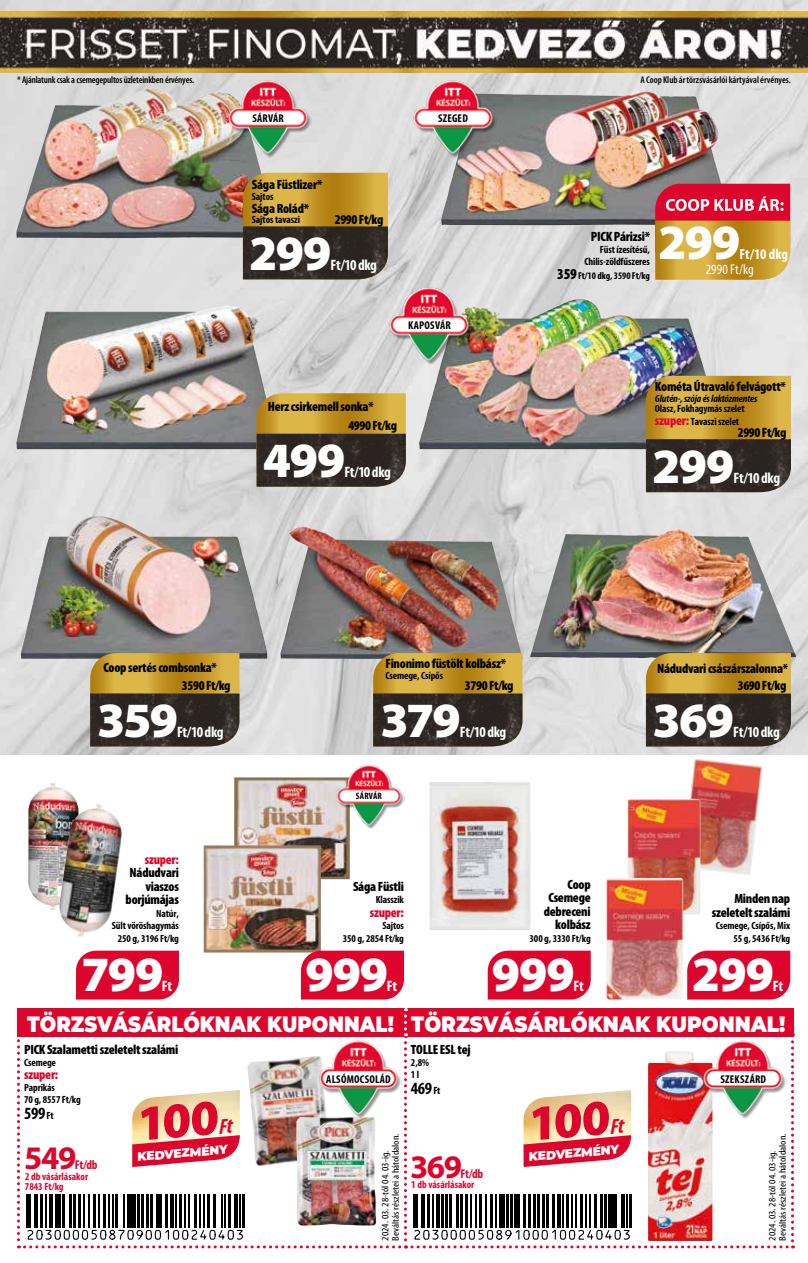
<style>
.page{position:relative;width:808px;height:1263px;background:#fff}
.page>*{position:absolute;margin:0;border:0;box-sizing:border-box;transform-origin:0 0}
.t1{font:900 49.5px "Myriad Pro";letter-spacing:-.03em;color:#fff}
.t2{font:700 33px "Myriad Pro";letter-spacing:-.045em;color:#dd052b}
.t3{font:900 22.2px "Montserrat";color:#fff;scale:.88 1}
.t4{font:700 condensed 17.25px "Myriad Pro";letter-spacing:-.02em;color:#000}
.t5{font:700 condensed 15.15px "Myriad Pro";letter-spacing:-.03em;color:#fff}
.t6{font:700 condensed 14.7px "Myriad Pro";color:#fff}
.t7{font:condensed 14.25px "Myriad Pro";color:#fff}
.t8{font:900 condensed 13.5px/13.5px "Myriad Pro";letter-spacing:-.02em;color:#000;text-align:right}
.t9{font:900 condensed 13.5px "Myriad Pro";letter-spacing:-.02em;color:#dd052b}
.t10{font:700 condensed 12.75px "Myriad Pro";letter-spacing:-.02em;color:#dd052b}
.t11{font:900 12.15px "Montserrat";color:#fff}
.t12{font:700 condensed 11.4px "Myriad Pro";letter-spacing:.02em;color:#000}
.t13{font:700 condensed 10.5px/12.6px "Myriad Pro";letter-spacing:-.01em;color:#000;text-align:right}
.t14{font:700 condensed 10.5px/10.5px "Myriad Pro";color:#dd052b}
.t15{font:italic 700 condensed 10.5px "Myriad Pro";letter-spacing:-.01em;color:#000}
.t16{font:700 condensed 10.05px "Myriad Pro";letter-spacing:-.01em;color:#000}
.t17{font:condensed 9.75px/10.5px "Myriad Pro";color:#000;scale:1.16 1}
.t18{font:600 condensed 9.75px "Myriad Pro";letter-spacing:-.02em;color:#000}
.t19{font:600 condensed 9.75px "Myriad Pro";color:#000}
.t20{font:700 condensed 9.3px "Myriad Pro";letter-spacing:.02em;color:#000}
.s1{font-weight:900;font-size:15.15px}
.s2{font-weight:900;font-size:13.5px;color:#dd052b}
.s3{font-size:10.5px}
</style>
<div class="page">
<img style="left:0;top:0;width:808px;height:755px">
<img style="left:20px;top:516px;width:248px;height:143px">
<img style="left:280px;top:526px;width:243px;height:133px">
<img style="left:16px;top:88px;width:261px;height:150px">
<img style="left:441px;top:92px;width:290px;height:133px">
<img style="left:16px;top:306px;width:261px;height:143px">
<img style="left:530px;top:529px;width:266px;height:132px">
<img style="left:473px;top:299px;width:106px;height:19px">
<img style="left:28px;top:783px;width:50px;height:127px">
<img style="left:234px;top:777px;width:116px;height:102px">
<img style="left:429px;top:782px;width:101px;height:148px">
<img style="left:689px;top:759px;width:74px;height:116px">
<img style="left:59px;top:804px;width:63px;height:133px">
<img style="left:204px;top:845px;width:117px;height:107px">
<img style="left:627px;top:799px;width:74px;height:116px">
<img style="left:606px;top:878px;width:77px;height:122px">
<img style="left:225px;top:77px;width:86px;height:81px">
<img style="left:409px;top:77px;width:87px;height:81px">
<img style="left:386px;top:284px;width:87px;height:81px">
<img style="left:333px;top:765px;width:71px;height:64px">
<img style="left:0;top:12px;width:808px;height:60px">
<svg style="left:243px;top:173px;width:145px;height:53px;background:#c89e31"></svg>
<img style="left:243px;top:226px;width:145px;height:53px">
<svg style="left:655px;top:184px;width:135px;height:96px;background:#d1723b"></svg>
<svg style="left:90px;top:653px;width:149px;height:40px;background:#c89f33"></svg>
<img style="left:90px;top:693px;width:149px;height:53px">
<svg style="left:373px;top:653px;width:149px;height:40px;background:#c89f33"></svg>
<img style="left:373px;top:693px;width:149px;height:53px">
<div style="left:76px;top:951px;width:103px;height:48px;background:#dd052b"></div>
<div style="left:301px;top:951px;width:103px;height:48px;background:#dd052b"></div>
<div style="left:488px;top:951px;width:103px;height:48px;background:#dd052b"></div>
<div style="left:687px;top:951px;width:103px;height:48px;background:#dd052b"></div>
<svg style="left:646px;top:653px;width:145px;height:40px;background:#c89e32"></svg>
<img style="left:646px;top:693px;width:145px;height:53px">
<svg style="left:257px;top:393px;width:149px;height:41px;background:#c89f34"></svg>
<img style="left:257px;top:434px;width:149px;height:53px">
<svg style="left:646px;top:376px;width:145px;height:63px;background:#c89e31"></svg>
<img style="left:646px;top:439px;width:145px;height:53px">
<img style="left:17px;top:1008px;width:777px;height:240px">
<p class="t18" style="left:17px;top:74px;width:179px">* Ajánlatunk csak a csemegepultos üzleteinkben érvényes.</p>
<p class="t12" style="left:252px;top:111px;width:33px">SÁRVÁR</p>
<p class="t12" style="left:438px;top:111px;width:31px">SZEGED</p>
<p class="t8" style="left:252px;top:178px;width:72px">Sága Füstlizer*</p>
<p class="t13" style="left:252px;top:190px;width:23px">Sajtos</p>
<p class="t8" style="left:252px;top:201px;width:59px">Sága Rolád*</p>
<p class="t13" style="left:252px;top:213px;width:50px">Sajtos tavaszi</p>
<p class="t8" style="left:335px;top:212px;width:50px">2990 Ft/kg</p>
<h1 class="t1" style="left:249px;top:225px;width:84px">299</h1>
<p class="t5" style="left:331px;top:255px;width:48px">Ft/10 dkg</p>
<p class="t12" style="left:408px;top:318px;width:44px">KAPOSVÁR</p>
<p class="t8" style="left:348px;top:397px;width:50px;line-height:19px;text-align:left;text-indent:-81px">Herz csirkemell sonka*<br>4990 Ft/kg</p>
<h1 class="t1" style="left:263px;top:432px;width:84px">499</h1>
<p class="t5" style="left:344px;top:462px;width:48px">Ft/10 dkg</p>
<p class="t19" style="left:640px;top:74px;width:152px">A Coop Klub ár törzsvásárlói kártyával érvényes.</p>
<p class="t8" style="left:591px;top:229px;width:61px">PICK Párizsi*</p>
<p class="t13" style="left:584px;top:243px;width:67px;line-height:12px">Füst ízesítésű,<br>Chilis-zöldfűszeres</p>
<p class="t16" style="left:557px;top:269px;width:94px"><span class="s1">359</span> Ft/10 dkg, 3590 Ft/kg</p>
<h1 class="t1" style="left:658px;top:214px;width:84px">299</h1>
<p class="t6" style="left:739px;top:245px;width:50px">Ft/10 dkg</p>
<p class="t7" style="left:706px;top:261px;width:50px">2990 Ft/kg</p>
<p class="t8" style="left:655px;top:380px;width:132px">Kométa Útravaló felvágott*</p>
<p class="t15" style="left:655px;top:392px;width:104px">Glutén-, szója és laktózmentes</p>
<p class="t13" style="left:655px;top:402px;width:91px;text-align:left">Olasz, Fokhagymás szelet <span class="s2">szuper:</span> Tavaszi szelet</p>
<p class="t8" style="left:738px;top:425px;width:50px">2990 Ft/kg</p>
<h1 class="t1" style="left:652px;top:438px;width:84px">299</h1>
<p class="t5" style="left:734px;top:468px;width:48px">Ft/10 dkg</p>
<p class="t8" style="left:182px;top:658px;width:50px;line-height:18px;text-align:left;text-indent:-79px">Coop sertés combsonka*<br>3590 Ft/kg</p>
<p class="t8" style="left:385px;top:656px;width:122px">Finonimo füstölt kolbász*</p>
<p class="t13" style="left:385px;top:669px;width:59px">Csemege, Csípős</p>
<p class="t8" style="left:465px;top:678px;width:50px">3790 Ft/kg</p>
<p class="t8" style="left:657px;top:660px;width:132px;line-height:17px">Nádudvari császárszalonna*<br>3690 Ft/kg</p>
<h1 class="t1" style="left:97px;top:692px;width:82px">359</h1>
<p class="t5" style="left:177px;top:722px;width:48px">Ft/10 dkg</p>
<h1 class="t1" style="left:380px;top:692px;width:82px">379</h1>
<p class="t5" style="left:460px;top:722px;width:48px">Ft/10 dkg</p>
<h1 class="t1" style="left:653px;top:692px;width:83px">369</h1>
<p class="t5" style="left:733px;top:722px;width:48px">Ft/10 dkg</p>
<p class="t20" style="left:356px;top:790px;width:28px">SÁRVÁR</p>
<p class="t9" style="left:145px;top:850px;width:36px">szuper:</p>
<p class="t8" style="left:126px;top:865px;width:55px">Nádudvari viaszos borjúmájas</p>
<p class="t13" style="left:112px;top:907px;width:69px">Natúr,<br>Sült vöröshagymás<br>250 g, 3196 Ft/kg</p>
<p class="t8" style="left:353px;top:879px;width:52px">Sága Füstli</p>
<p class="t13" style="left:376px;top:893px;width:30px">Klasszik</p>
<p class="t9" style="left:370px;top:903px;width:36px">szuper:</p>
<p class="t13" style="left:343px;top:919px;width:63px">Sajtos<br>350 g, 2854 Ft/kg</p>
<p class="t8" style="left:544px;top:877px;width:48px">Coop<br>Csemege debreceni kolbász</p>
<p class="t13" style="left:530px;top:932px;width:63px">300 g, 3330 Ft/kg</p>
<p class="t8" style="left:712px;top:891px;width:80px">Minden nap szeletelt szalámi</p>
<p class="t13" style="left:716px;top:919px;width:76px">Csemege, Csípős, Mix<br>55 g, 5436 Ft/kg</p>
<h1 class="t1" style="left:81px;top:946px;width:84px">799</h1>
<p class="t5" style="left:162px;top:976px;width:12px">Ft</p>
<h1 class="t1" style="left:305px;top:946px;width:84px">999</h1>
<p class="t5" style="left:387px;top:976px;width:12px">Ft</p>
<h1 class="t1" style="left:492px;top:946px;width:84px">999</h1>
<p class="t5" style="left:573px;top:976px;width:12px">Ft</p>
<h1 class="t1" style="left:692px;top:946px;width:84px">299</h1>
<p class="t5" style="left:773px;top:976px;width:12px">Ft</p>
<h3 class="t3" style="left:27px;top:1008px;width:863px">TÖRZSVÁSÁRLÓKNAK KUPONNAL! TÖRZSVÁSÁRLÓKNAK KUPONNAL!</h3>
<p class="t8" style="left:24px;top:1042px;width:156px">PICK Szalametti szeletelt szalámi</p>
<p class="t13" style="left:24px;top:1055px;width:33px">Csemege</p>
<p class="t9" style="left:24px;top:1066px;width:36px">szuper:</p>
<p class="t13" style="left:24px;top:1081px;width:58px;line-height:12px;text-align:left">Paprikás<br>70 g, 8557 Ft/kg</p>
<p class="t4" style="left:24px;top:1102px;width:31px">599 <span class="s3">Ft</span></p>
<p class="t8" style="left:411px;top:1042px;width:61px">TOLLE ESL tej</p>
<p class="t13" style="left:411px;top:1056px;width:19px;line-height:12px;text-align:left">2,8%<br>1 l</p>
<p class="t4" style="left:411px;top:1077px;width:31px">469 <span class="s3">Ft</span></p>
<p class="t12" style="left:326px;top:1072px;width:66px">ALSÓMOCSOLÁD</p>
<p class="t12" style="left:720px;top:1072px;width:47px">SZEKSZÁRD</p>
<h2 class="t2" style="left:24px;top:1137px;width:54px">549</h2>
<p class="t10" style="left:75px;top:1157px;width:24px">Ft/db</p>
<p class="t14" style="left:25px;top:1171px;width:65px">2 db vásárlásakor<br>7843 Ft/kg</p>
<p class="t11" style="left:136px;top:1148px;width:92px;rotate:-5deg">KEDVEZMÉNY</p>
<p class="t17" style="left:380px;top:1240px;width:94px;rotate:-90deg">2024. 03. 28-tól 04. 03-ig.<br>Beváltás részletei a hátoldalon.</p>
<p class="t17" style="left:767px;top:1240px;width:94px;rotate:-90deg">2024. 03. 28-tól 04. 03-ig.<br>Beváltás részletei a hátoldalon.</p>
<p class="t11" style="left:528px;top:1148px;width:92px;rotate:-5deg">KEDVEZMÉNY</p>
<h2 class="t2" style="left:410px;top:1145px;width:53px">369</h2>
<p class="t10" style="left:460px;top:1166px;width:24px">Ft/db</p>
<p class="t14" style="left:411px;top:1179px;width:65px">1 db vásárlásakor</p>
</div>
